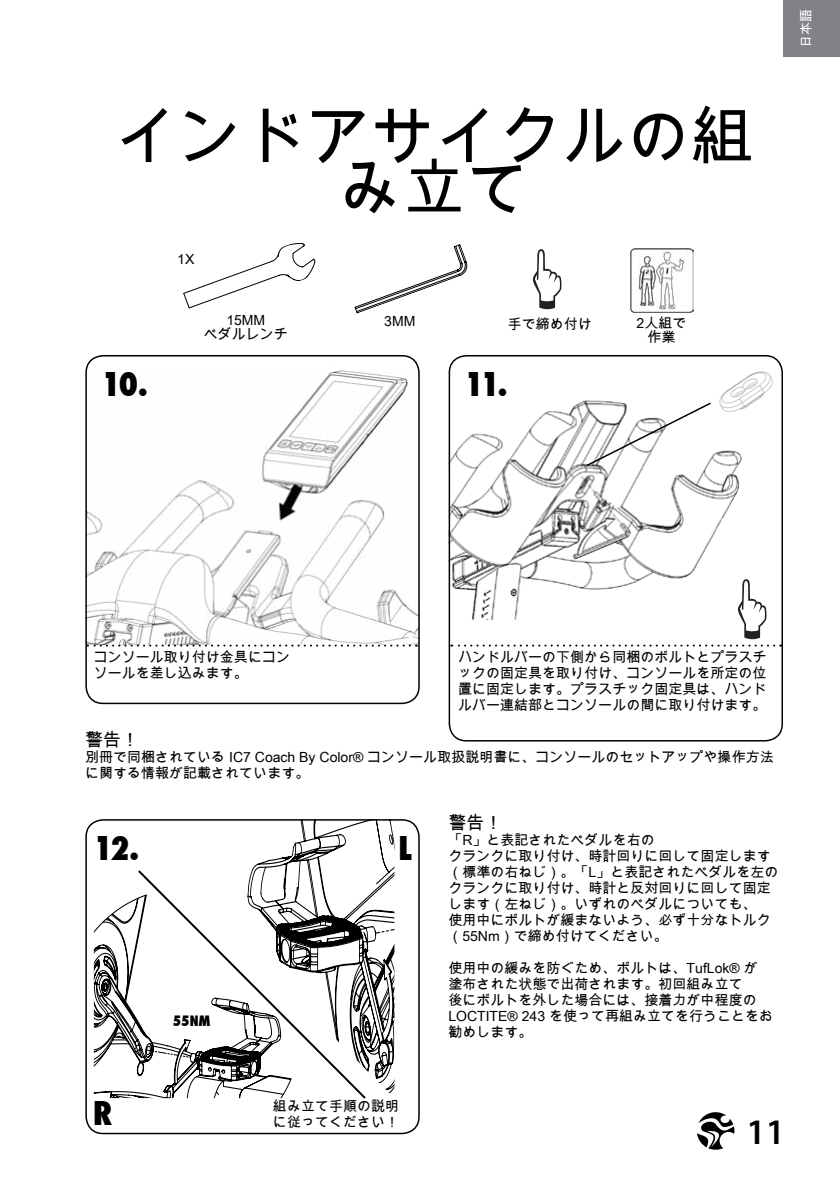
<style>
.page{position:relative;width:840px;height:1191px;background:#fff}
.page>*{position:absolute;margin:0;border:0;box-sizing:border-box;transform-origin:0 0}
.t1{font:64px/52px "Arial Unicode MS";color:#000;text-align:center}
.t2{font:600 36px "Myriad Pro";color:#000}
.t3{font:800 condensed 32px "Futura";color:#000}
.t4{font:18px "Arial Unicode MS";color:#000}
.t5{font:14px/16px "Arial Unicode MS";color:#000}
.t6{font:800 condensed 14px "Futura";color:#000}
.t7{font:13px "Arial Unicode MS";color:#fff}
</style>
<div class="page">
<svg style="left:697px;top:1112px;width:37px;height:37px"></svg>
<div style="left:782px;top:0;width:57px;height:57px;background:#808285"></div>
<img style="left:88px;top:367px;width:331px;height:277px">
<div style="left:85px;top:819px;width:334px;height:315px;border:2px solid #000;border-radius:17px"></div>
<svg style="left:94px;top:898px;width:42px;height:200px"></svg>
<svg style="left:239px;top:819px;width:155px;height:275px"></svg>
<svg style="left:375px;top:924px;width:19px;height:9px"></svg>
<svg style="left:136px;top:868px;width:231px;height:231px"></svg>
<img style="left:451px;top:356px;width:331px;height:223px">
<div style="left:448px;top:355px;width:334px;height:386px;border:2px solid #000;border-radius:17px"></div>
<img style="left:630px;top:249px;width:63px;height:63px">
<svg style="left:354px;top:244px;width:113px;height:69px"></svg>
<svg style="left:532px;top:249px;width:29px;height:60px"></svg>
<div style="left:85px;top:355px;width:334px;height:349px;border:2px solid #000;border-radius:17px"></div>
<svg style="left:87px;top:644px;width:329px;height:2px"></svg>
<svg style="left:451px;top:579px;width:318px;height:67px"></svg>
<svg style="left:183px;top:243px;width:132px;height:65px"></svg>
<svg style="left:584px;top:401px;width:128px;height:66px"></svg>
<img style="left:714px;top:361px;width:61px;height:58px">
<h1 class="t1" style="left:114px;top:109px;width:642px">インドアサイクルの組み立て</h1>
<p class="t5" style="left:177px;top:250px;width:19px">1X</p>
<p class="t5" style="left:204px;top:313px;width:85px;line-height:14px;text-align:center">15MM<br>ペダルレンチ</p>
<p class="t5" style="left:384px;top:313px;width:33px">3MM</p>
<p class="t5" style="left:507px;top:316px;width:86px">手で締め付け</p>
<h3 class="t3" style="left:101px;top:362px;width:48px">10.</h3>
<h3 class="t3" style="left:464px;top:362px;width:45px">11.</h3>
<p class="t5" style="left:636px;top:316px;width:51px;line-height:14px;text-align:center">2人組で作業</p>
<p class="t7" style="left:796px;top:48px;width:40px;rotate:-90deg">日本語</p>
<p class="t5" style="left:94px;top:649px;width:197px">コンソール取り付け金具にコンソールを差し込みます。</p>
<p class="t5" style="left:458px;top:649px;width:310px;text-align:justify">ハンドルバーの下側から同梱のボルトとプラスチックの固定具を取り付け、コンソールを所定の位置に固定します。プラスチック固定具は、ハンドルバー連結部とコンソールの間に取り付けます。</p>
<p class="t4" style="left:85px;top:726px;width:55px">警告！</p>
<p class="t5" style="left:85px;top:748px;width:689px">別冊で同梱されている IC7 Coach By Color® コンソール取扱説明書に、コンソールのセットアップや操作方法に関する情報が記載されています。</p>
<p class="t4" style="left:448px;top:809px;width:55px">警告！</p>
<p class="t5" style="left:448px;top:831px;width:331px">「R」と表記されたペダルを右の<br>クランクに取り付け、時計回りに回して固定します（標準の右ねじ）。「L」と表記されたペダルを左のクランクに取り付け、時計と反対回りに回して固定します（左ねじ）。いずれのペダルについても、<br>使用中にボルトが緩まないよう、必ず十分なトルク（55Nm）で締め付けてください。</p>
<p class="t5" style="left:448px;top:959px;width:326px">使用中の緩みを防ぐため、ボルトは、TufLok® が塗布された状態で出荷されます。初回組み立て<br>後にボルトを外した場合には、接着力が中程度の<br>LOCTITE® 243 を使って再組み立てを行うことをお勧めします。</p>
<h3 class="t3" style="left:93px;top:826px;width:48px">12.</h3>
<h3 class="t3" style="left:398px;top:826px;width:15px">L</h3>
<p class="t6" style="left:173px;top:1011px;width:39px">55NM</p>
<h3 class="t3" style="left:93px;top:1091px;width:21px">R</h3>
<p class="t5" style="left:273px;top:1097px;width:127px">組み立て手順の説明に従ってください！</p>
<h2 class="t2" style="left:746px;top:1109px;width:40px">11</h2>
</div>
